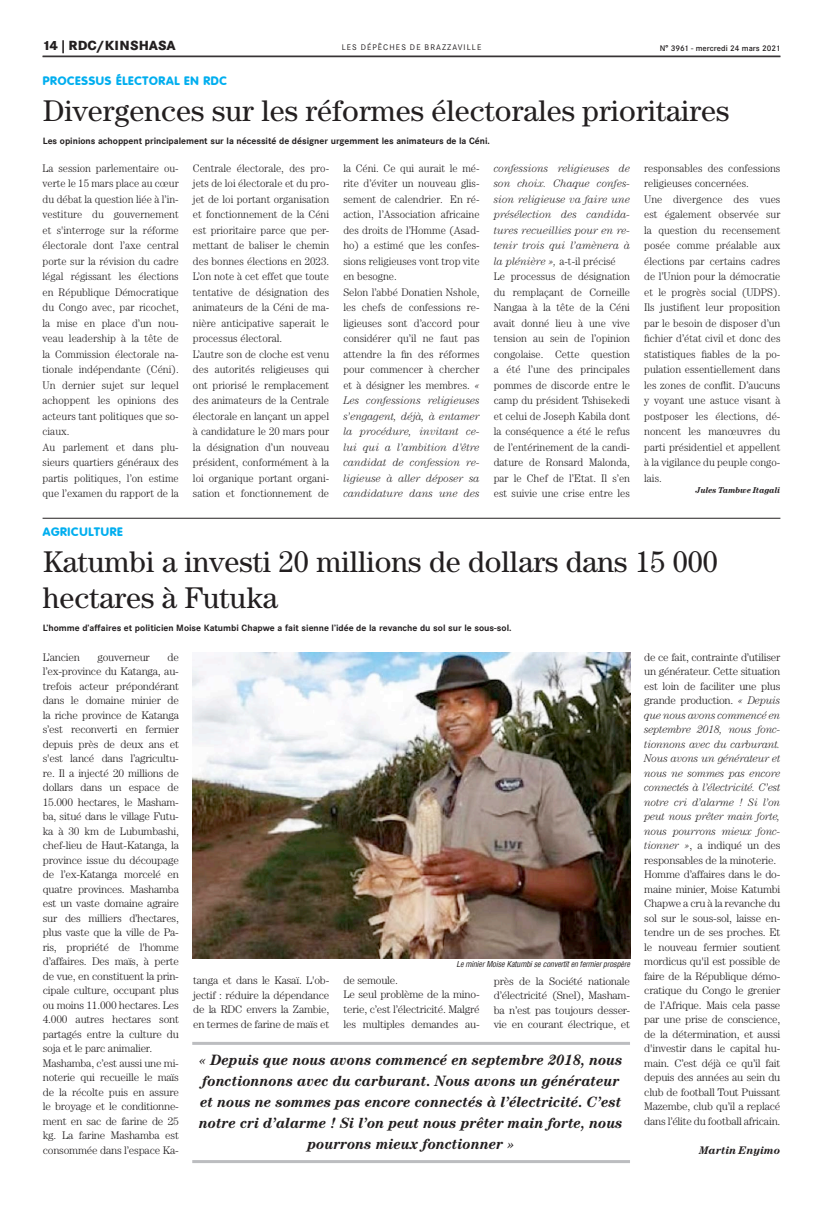
<style>
.page{position:relative;width:823px;height:1205px;background:#fff}
.page>*{position:absolute;margin:0;border:0;box-sizing:border-box;transform-origin:0 0}
.t1{font:30px/36px "Century";color:#231f20}
.t2{font:italic 700 15px/21px "Century";color:#231f20;text-align:center;scale:.95 1}
.t3{font:800 13px "Corporate SBQ";letter-spacing:.005em;color:#231f20}
.t4{font:800 12px "Corporate Rounded";letter-spacing:.06em;color:#00aeef}
.t5{font:300 11px/15.5px "Century";color:#231f20;scale:.95 1}
.t6{font:300 11px/14.5px "Century";letter-spacing:-.02em;color:#231f20}
.t7{font:300 11px/14.5px "Century";color:#231f20;text-align:justify}
.t8{font:italic 700 11px "Century";color:#231f20}
.t9{font:700 9px "Corporate SBQ";color:#231f20}
.t10{font:italic 700 8.5px "Century";color:#231f20;scale:.95 1}
.t11{font:italic 8px "Corporate Condensed";color:#231f20}
.t12{font:500 8px "Corporate SBQ";color:#231f20}
.t13{font:8px "Corporate SBQ";letter-spacing:.135em;color:#231f20}
.s1{font-style:italic}
</style>
<div class="page">
<hr style="left:43px;top:56px;width:737px;height:1px;background:#231f20">
<hr style="left:43px;top:518px;width:737px;height:1px;background:#231f20">
<hr style="left:192px;top:1042px;width:437px;height:3px;background:#bcbdc0">
<hr style="left:192px;top:1160px;width:437px;height:3px;background:#bcbdc0">
<img style="left:193px;top:652px;width:436px;height:306px">
<p class="t3" style="left:43px;top:38px;width:135px">14 | RDC/KINSHASA</p>
<p class="t13" style="left:341px;top:43px;width:141px">LES DÉPÊCHES DE BRAZZAVILLE</p>
<p class="t12" style="left:659px;top:43px;width:122px">N° 3961 - mercredi 24 mars 2021</p>
<p class="t4" style="left:43px;top:74px;width:186px">PROCESSUS ÉLECTORAL EN RDC</p>
<h1 class="t1" style="left:43px;top:93px;width:687px">Divergences sur les réformes électorales prioritaires</h1>
<p class="t9" style="left:43px;top:135px;width:448px">Les opinions achoppent principalement sur la nécessité de désigner urgemment les animateurs de la Céni.</p>
<p class="t5" style="left:43px;top:160px;width:145px">La session parlementaire ou&shy;verte le 15 mars place au cœur du débat la question liée à l’in&shy;vestiture du gouvernement et s'interroge sur la réforme électorale dont l’axe central porte sur la révision du cadre légal régissant les élections en République Démocratique du Congo avec, par ricochet, la mise en place d’un nou&shy;veau leadership à la tête de la Commission électorale na&shy;tionale indépendante (Céni).<br>Un dernier sujet sur lequel achoppent les opinions des acteurs tant politiques que so&shy;ciaux.<br>Au parlement et dans plu&shy;sieurs quartiers généraux des partis politiques, l’on estime que l’examen du rapport de la</p>
<p class="t5" style="left:193px;top:160px;width:145px">Centrale électorale, des pro&shy;jets de loi électorale et du pro&shy;jet de loi portant organisation et fonctionnement de la Céni est prioritaire parce que per&shy;mettant de baliser le chemin des bonnes élections en 2023.<br>L’on note à cet effet que toute tentative de désignation des animateurs de la Céni de ma&shy;nière anticipative saperait le processus électoral.<br>L’autre son de cloche est venu des autorités religieuses qui ont priorisé le remplacement des animateurs de la Centrale électorale en lançant un appel à candidature le 20 mars pour la désignation d’un nouveau président, conformément à la loi organique portant organi&shy;sation et fonctionnement de</p>
<p class="t5" style="left:343px;top:160px;width:145px">la Céni. Ce qui aurait le mé&shy;rite d’éviter un nouveau glis&shy;sement de calendrier. En ré&shy;action, l’Association africaine des droits de l’Homme (Asad&shy;ho) a estimé que les confes&shy;sions religieuses vont trop vite en besogne.<br>Selon l’abbé Donatien Nshole, les chefs de confessions re&shy;ligieuses sont d’accord pour considérer qu’il ne faut pas attendre la fin des réformes pour commencer à chercher et à désigner les membres. <span class="s1">«<br>Les confessions religieuses s’engagent, déjà, à entamer la procédure, invitant ce&shy;lui qui a l’ambition d'être candidat de confession re&shy;ligieuse à aller déposer sa candidature dans une des</span></p>
<p class="t5" style="left:493px;top:160px;width:145px"><span class="s1">confessions religieuses de son choix. Chaque confes&shy;sion religieuse va faire une présélection des candida&shy;tures recueillies pour en re&shy;tenir trois qui l’amènera à la plénière »,</span> a-t-il précisé<br>Le processus de désignation du remplaçant de Corneille<br>Nangaa à la tête de la Céni avait donné lieu à une vive tension au sein de l’opinion congolaise. Cette question a été l’une des principales pommes de discorde entre le camp du président Tshisekedi et celui de Joseph Kabila dont la conséquence a été le refus de l’entérinement de la candi&shy;dature de Ronsard Malonda, par le Chef de l’Etat. Il s’en est suivie une crise entre les</p>
<p class="t5" style="left:643px;top:160px;width:145px">responsables des confessions religieuses concernées.<br>Une divergence des vues est également observée sur la question du recensement posée comme préalable aux élections par certains cadres de l’Union pour la démocratie et le progrès social (UDPS).<br>Ils justifient leur proposition par le besoin de disposer d’un fichier d’état civil et donc des statistiques fiables de la po&shy;pulation essentiellement dans les zones de conflit. D’aucuns y voyant une astuce visant à postposer les élections, dé&shy;noncent les manœuvres du parti présidentiel et appellent à la vigilance du peuple congo&shy;lais.</p>
<p class="t10" style="left:695px;top:485px;width:91px">Jules Tambwe Itagali</p>
<p class="t4" style="left:43px;top:525px;width:81px">AGRICULTURE</p>
<h1 class="t1" style="left:43px;top:544px;width:676px">Katumbi a investi 20 millions de dollars dans 15 000 hectares à Futuka</h1>
<p class="t9" style="left:43px;top:622px;width:470px">L’homme d’affaires et politicien Moise Katumbi Chapwe a fait sienne l’idée de la revanche du sol sur le sous-sol.</p>
<p class="t7" style="left:43px;top:650px;width:38px">L’ancien</p>
<p class="t6" style="left:97px;top:650px;width:54px">gouverneur</p>
<p class="t6" style="left:43px;top:650px;width:138px;text-indent:125px">de l’ex-province du Katanga, au&shy;trefois acteur prépondérant dans le domaine minier de la riche province de Katanga s’est reconverti en fermier depuis près de deux ans et s'est lancé dans l’agricultu&shy;re. Il a injecté 20 millions de dollars dans un espace de<br>15.000 hectares, le Masham&shy;ba, situé dans le village Futu&shy;ka à 30 km de Lubumbashi, chef-lieu de Haut-Katanga, la province issue du découpage de l’ex-Katanga morcelé en quatre provinces. Mashamba est un vaste domaine agraire sur des milliers d’hectares, plus vaste que la ville de Pa&shy;ris, propriété de l'homme d’affaires. Des maïs, à perte de vue, en constituent la prin&shy;cipale culture, occupant plus ou moins 11.000 hectares. Les<br>4.000 autres hectares sont partagés entre la culture du soja et le parc animalier.<br>Mashamba, c’est aussi une mi&shy;noterie qui recueille le maïs de la récolte puis en assure le broyage et le conditionne&shy;ment en sac de farine de 25 kg. La farine Mashamba est consommée dans l’espace Ka-</p>
<p class="t11" style="left:456px;top:959px;width:175px">Le minier Moise Katumbi se convertit en fermier prospère</p>
<p class="t7" style="left:193px;top:973px;width:138px">tanga et dans le Kasaï. L'ob&shy;jectif : réduire la dépendance de la RDC envers la Zambie, en termes de farine de maïs et</p>
<p class="t6" style="left:343px;top:973px;width:138px">de semoule.<br>Le seul problème de la mino&shy;terie, c’est l’électricité. Malgré les multiples demandes au-</p>
<p class="t7" style="left:493px;top:973px;width:138px">près de la Société nationale d’électricité (Snel), Masham&shy;ba n’est pas toujours desser&shy;vie en courant électrique, et</p>
<p class="t2" style="left:199px;top:1049px;width:447px">« Depuis que nous avons commencé en septembre 2018, nous fonctionnons avec du carburant. Nous avons un générateur et nous ne sommes pas encore connectés à l’électricité. C’est notre cri d’alarme ! Si l’on peut nous prêter main forte, nous pourrons mieux fonctionner »</p>
<p class="t6" style="left:644px;top:649px;width:138px">de ce fait, contrainte d’utiliser un générateur. Cette situation est loin de faciliter une plus grande production. <span class="s1">« Depuis que nous avons commencé en septembre 2018, nous fonc&shy;tionnons avec du carburant.<br>Nous avons un générateur et nous ne sommes pas encore connectés à l’électricité. C’est notre cri d’alarme ! Si l’on peut nous prêter main forte, nous pourrons mieux fonc&shy;tionner »</span>, a indiqué un des responsables de la minoterie.<br>Homme d’affaires dans le do&shy;maine minier, Moise Katumbi<br>Chapwe a cru à la revanche du sol sur le sous-sol, laisse en&shy;tendre un de ses proches. Et le nouveau fermier soutient mordicus qu'il est possible de faire de la République démo&shy;cratique du Congo le grenier de l’Afrique. Mais cela passe par une prise de conscience, de la détermination, et aussi d'investir dans le capital hu&shy;main. C’est déjà ce qu’il fait depuis des années au sein du club de football Tout Puissant<br>Mazembe, club qu’il a replacé dans l’élite du football africain.</p>
<p class="t8" style="left:698px;top:1144px;width:83px">Martin Enyimo</p>
</div>
